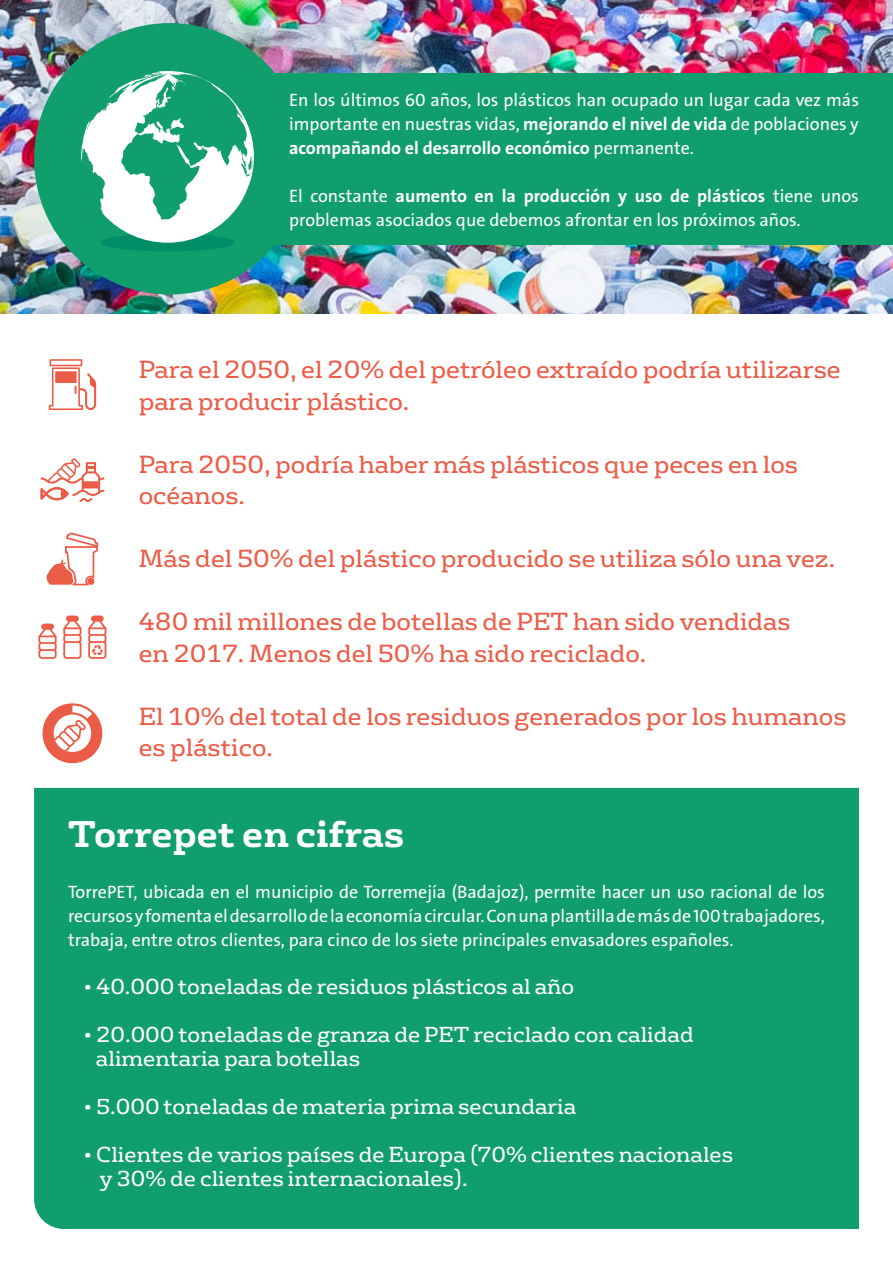
<style>
.page{position:relative;width:893px;height:1263px;background:#fff}
.page>*{position:absolute;margin:0;border:0;box-sizing:border-box;transform-origin:0 0}
.t1{font:700 36px "FS Rufus";color:#fff}
.t2{font:24px/31.5px "FS Rufus";color:#eb5d48}
.t3{font:21px/24px "FS Rufus";color:#fff}
.t4{font:18px/24px "The Sans Veolia W5 Pla";color:#fff;text-align:justify}
.t5{font:18px "The Sans Veolia W7 Bld";color:#fff}
.s1{font-family:"The Sans Veolia W7 Bld"}
.s2{font-family:"The Sans Veolia W5 Pla"}
</style>
<div class="page">
<div style="left:34px;top:788px;width:825px;height:441px;background:#109e6d"></div>
<img style="left:0;top:0;width:893px;height:313px">
<div style="left:217px;top:73px;width:676px;height:172px;background:#109e6d"></div>
<div style="left:34px;top:23px;width:272px;height:271px;background:#109e6d;border-radius:50%"></div>
<div style="left:100px;top:233px;width:135px;height:18px;background:#008e67;border-radius:50%"></div>
<svg style="left:81px;top:71px;width:173px;height:172px"></svg>
<svg style="left:48px;top:359px;width:48px;height:52px"></svg>
<svg style="left:46px;top:533px;width:53px;height:53px"></svg>
<svg style="left:38px;top:624px;width:19px;height:35px"></svg>
<svg style="left:63px;top:615px;width:19px;height:44px"></svg>
<svg style="left:88px;top:615px;width:18px;height:44px"></svg>
<svg style="left:40px;top:458px;width:64px;height:44px"></svg>
<div style="left:83px;top:481px;width:15px;height:7px;background:#eb5c47"></div>
<svg style="left:42px;top:703px;width:61px;height:61px"></svg>
<p class="t4" style="left:289px;top:88px;width:571px">En los últimos 60 años, los plásticos han ocupado un lugar cada vez más importante en nuestras vidas, <span class="s1">mejorando el nivel de vida</span> de poblaciones y</p>
<p class="t5" style="left:289px;top:136px;width:406px">acompañando el desarrollo económico <span class="s2">permanente.</span></p>
<p class="t5" style="left:289px;top:184px;width:571px"><span class="s2">El constante</span> aumento en la producción y uso de plásticos <span class="s2">tiene unos</span></p>
<p class="t4" style="left:289px;top:208px;width:513px">problemas asociados que debemos afrontar en los próximos años.</p>
<h2 class="t2" style="left:139px;top:353px;width:704px">Para el 2050, el 20% del petróleo extraído podría utilizarse para producir plástico.</h2>
<h2 class="t2" style="left:139px;top:447px;width:661px">Para 2050, podría haber más plásticos que peces en los océanos.</h2>
<h2 class="t2" style="left:139px;top:542px;width:698px">Más del 50% del plástico producido se utiliza sólo una vez.</h2>
<h2 class="t2" style="left:139px;top:605px;width:653px">480 mil millones de botellas de PET han sido vendidas en 2017. Menos del 50% ha sido reciclado.</h2>
<h2 class="t2" style="left:139px;top:699px;width:709px">El 10% del total de los residuos generados por los humanos es plástico.</h2>
<h1 class="t1" style="left:68px;top:803px;width:338px">Torrepet en cifras</h1>
<p class="t4" style="left:68px;top:880px;width:758px">TorrePET, ubicada en el municipio de Torremejía (Badajoz), permite hacer un uso racional de los recursos y fomenta el desarrollo de la economía circular. Con una plantilla de más de 100 trabajadores, trabaja, entre otros clientes, para cinco de los siete principales envasadores españoles.</p>
<p class="t3" style="left:84px;top:973px;width:492px">• 40.000 toneladas de residuos plásticos al año</p>
<p class="t3" style="left:96px;top:1021px;width:599px;text-indent:-12px">• 20.000 toneladas de granza de PET reciclado con calidad alimentaria para botellas</p>
<p class="t3" style="left:84px;top:1093px;width:494px">• 5.000 toneladas de materia prima secundaria</p>
<p class="t3" style="left:100px;top:1141px;width:635px;text-indent:-16px">• Clientes de varios países de Europa (70% clientes nacionales y 30% de clientes internacionales).</p>
</div>
